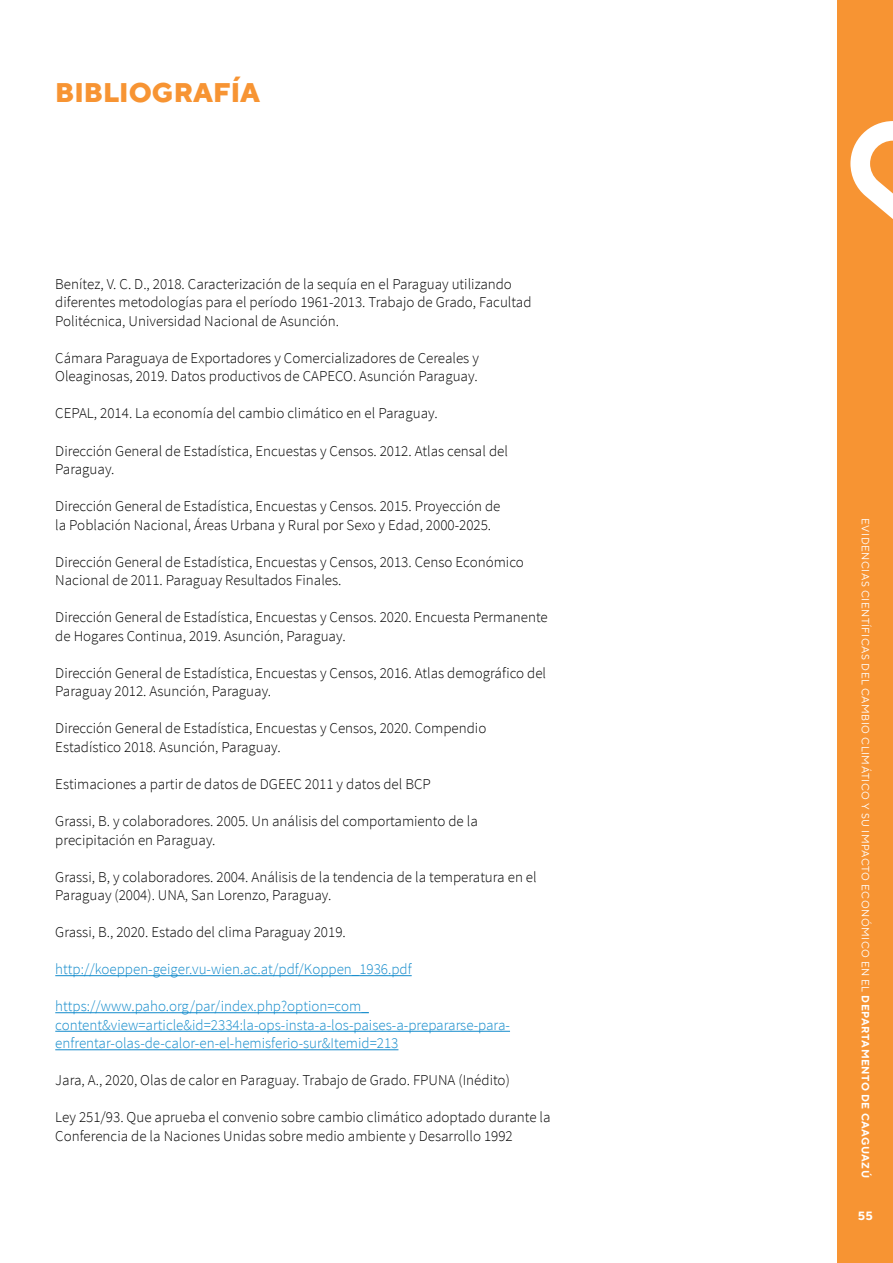
<style>
.page{position:relative;width:893px;height:1263px;background:#fff}
.page>*{position:absolute;margin:0;border:0;box-sizing:border-box;transform-origin:0 0}
.titulo_1_1{font:800 27px "TT Norms";color:#f79433}
.Texto_corrido{font:300 15px/18.5px "Source Sans Pro";color:#000}
.Texto_corrido-2{font:300 15px/18.5px "Source Sans Pro";color:#118acb}
.t1{font:700 12px "TT Norms";color:#fff}
.t2{font:10.5px "TT Norms";letter-spacing:.05em;color:#fff}
.s1{font-weight:700}
</style>
<div class="page">
<div style="left:838px;top:0;width:55px;height:1263px;background:#f79433"></div>
<svg style="left:850px;top:121px;width:43px;height:98px"></svg>
<hr style="left:55px;top:975px;width:357px;height:1px;background:#118acb">
<hr style="left:55px;top:1012px;width:314px;height:1px;background:#118acb">
<hr style="left:55px;top:1031px;width:455px;height:1px;background:#118acb">
<hr style="left:55px;top:1049px;width:343px;height:1px;background:#118acb">
<p class="titulo_1_1" style="left:55px;top:75px;width:206px">BIBLIOGRAFÍA</p>
<p class="Texto_corrido" style="left:55px;top:275px;width:478px">Benítez, V. C. D., 2018. Caracterización de la sequía en el Paraguay utilizando diferentes metodologías para el período 1961-2013. Trabajo de Grado, Facultad<br>Politécnica, Universidad Nacional de Asunción.</p>
<p class="Texto_corrido" style="left:55px;top:349px;width:425px">Cámara Paraguaya de Exportadores y Comercializadores de Cereales y<br>Oleaginosas, 2019. Datos productivos de CAPECO. Asunción Paraguay.</p>
<p class="Texto_corrido" style="left:55px;top:404px;width:384px">CEPAL, 2014. La economía del cambio climático en el Paraguay.</p>
<p class="Texto_corrido" style="left:55px;top:441px;width:454px">Dirección General de Estadística, Encuestas y Censos. 2012. Atlas censal del<br>Paraguay.</p>
<p class="Texto_corrido" style="left:55px;top:497px;width:447px">Dirección General de Estadística, Encuestas y Censos. 2015. Proyección de la Población Nacional, Áreas Urbana y Rural por Sexo y Edad, 2000-2025.</p>
<p class="Texto_corrido" style="left:55px;top:552px;width:470px">Dirección General de Estadística, Encuestas y Censos, 2013. Censo Económico<br>Nacional de 2011. Paraguay Resultados Finales.</p>
<p class="Texto_corrido" style="left:55px;top:608px;width:494px">Dirección General de Estadística, Encuestas y Censos. 2020. Encuesta Permanente de Hogares Continua, 2019. Asunción, Paraguay.</p>
<p class="Texto_corrido" style="left:55px;top:664px;width:492px">Dirección General de Estadística, Encuestas y Censos, 2016. Atlas demográfico del<br>Paraguay 2012. Asunción, Paraguay.</p>
<p class="Texto_corrido" style="left:55px;top:719px;width:433px">Dirección General de Estadística, Encuestas y Censos, 2020. Compendio<br>Estadístico 2018. Asunción, Paraguay.</p>
<p class="Texto_corrido" style="left:55px;top:775px;width:377px">Estimaciones a partir de datos de DGEEC 2011 y datos del BCP</p>
<p class="Texto_corrido" style="left:55px;top:812px;width:424px">Grassi, B. y colaboradores. 2005. Un análisis del comportamiento de la precipitación en Paraguay.</p>
<p class="Texto_corrido" style="left:55px;top:867px;width:483px">Grassi, B, y colaboradores. 2004. Análisis de la tendencia de la temperatura en el<br>Paraguay (2004). UNA, San Lorenzo, Paraguay.</p>
<p class="Texto_corrido" style="left:55px;top:923px;width:292px">Grassi, B., 2020. Estado del clima Paraguay 2019.</p>
<p class="Texto_corrido-2" style="left:55px;top:960px;width:358px">http://koeppen-geiger.vu-wien.ac.at/pdf/Koppen_1936.pdf</p>
<p class="Texto_corrido-2" style="left:55px;top:997px;width:456px">https://www.paho.org/par/index.php?option=com_ content&amp;view=article&amp;id=2334:la-ops-insta-a-los-paises-a-prepararse-para&shy;enfrentar-olas-de-calor-en-el-hemisferio-sur&amp;Itemid=213</p>
<p class="Texto_corrido" style="left:55px;top:1071px;width:456px">Jara, A., 2020, Olas de calor en Paraguay. Trabajo de Grado. FPUNA (Inédito)</p>
<p class="Texto_corrido" style="left:55px;top:1108px;width:497px">Ley 251/93. Que aprueba el convenio sobre cambio climático adoptado durante la<br>Conferencia de la Naciones Unidas sobre medio ambiente y Desarrollo 1992</p>
<p class="t2" style="left:872px;top:518px;width:661px;rotate:90deg">EVIDENCIAS CIENTÍFICAS DEL CAMBIO CLIMÁTICO Y SU IMPACTO ECONÓMICO EN EL <span class="s1">DEPARTAMENTO DE CAAGUAZÚ</span></p>
<p class="t1" style="left:858px;top:1209px;width:16px">55</p>
<p class="t1" style="left:854px;top:1209px;width:16px">55</p>
</div>
